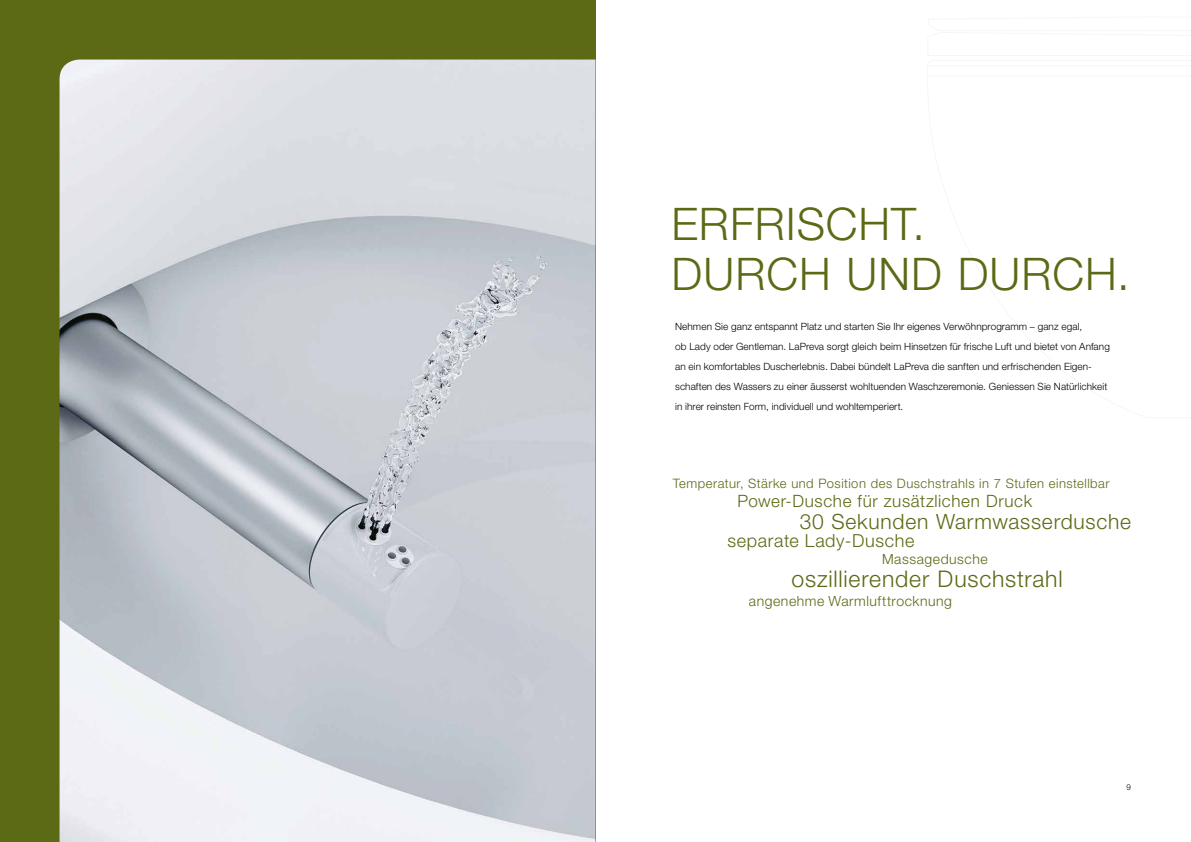
<style>
.page{position:relative;width:1191px;height:842px;background:#fff}
.page>*{position:absolute;margin:0;border:0;box-sizing:border-box;transform-origin:0 0}
.t1{font:300 45px/50px "Helvetica Neue LT Std";letter-spacing:.02em;color:#5c6915}
.t2{font:300 23px "Helvetica Neue LT Std";letter-spacing:.035em;color:#5c6915}
.t3{font:300 21px "Helvetica Neue LT Std";letter-spacing:.035em;color:#5c6915}
.t4{font:300 18px "Helvetica Neue LT Std";letter-spacing:.035em;color:#5c6915}
.t5{font:300 17px "Helvetica Neue LT Std";letter-spacing:.035em;color:#5c6915}
.t6{font:300 14px "Helvetica Neue LT Std";letter-spacing:.04em;color:#5c6915}
.t7{font:300 13px "Helvetica Neue LT Std";letter-spacing:.035em;color:#5c6915}
.t8{font:300 10px/20px "Helvetica Neue LT Std";letter-spacing:.005em;color:#000}
.t9{font:300 8px "Helvetica Neue LT Std";color:#000}
</style>
<div class="page">
<div style="left:0;top:0;width:595px;height:842px;background:#5c6915"></div>
<img style="left:60px;top:60px;width:535px;height:782px">
<hr style="left:927px;top:76px;width:264px;height:1px;background:#5c6914">
<svg style="left:927px;top:17px;width:264px;height:49px"></svg>
<h1 class="t1" style="left:671px;top:198px;width:459px">ERFRISCHT.<br>DURCH UND DURCH.</h1>
<p class="t8" style="left:675px;top:316px;width:436px">Nehmen Sie ganz entspannt Platz und starten Sie Ihr eigenes Verwöhnprogramm – ganz egal,<br>ob Lady oder Gentleman. LaPreva sorgt gleich beim Hinsetzen für frische Luft und bietet von Anfang an ein komfortables Duscherlebnis. Dabei bündelt LaPreva die sanften und erfrischenden Eigen&shy;schaften des Wassers zu einer äusserst wohltuenden Waschzeremonie. Geniessen Sie Natürlichkeit in ihrer reinsten Form, individuell und wohltemperiert.</p>
<h3 class="t7" style="left:672px;top:476px;width:438px">Temperatur, Stärke und Position des Duschstrahls in 7 Stufen einstellbar</h3>
<h3 class="t3" style="left:800px;top:509px;width:333px">30 Sekunden Warmwasserdusche</h3>
<h3 class="t4" style="left:727px;top:530px;width:188px">separate Lady-Dusche</h3>
<h3 class="t6" style="left:882px;top:550px;width:107px">Massagedusche</h3>
<h2 class="t2" style="left:791px;top:565px;width:272px">oszillierender Duschstrahl</h2>
<h3 class="t6" style="left:749px;top:592px;width:205px">angenehme Warmlufttrocknung</h3>
<h3 class="t5" style="left:737px;top:490px;width:296px">Power-Dusche für zusätzlichen Druck</h3>
<p class="t9" style="left:1126px;top:782px;width:6px">9</p>
</div>
